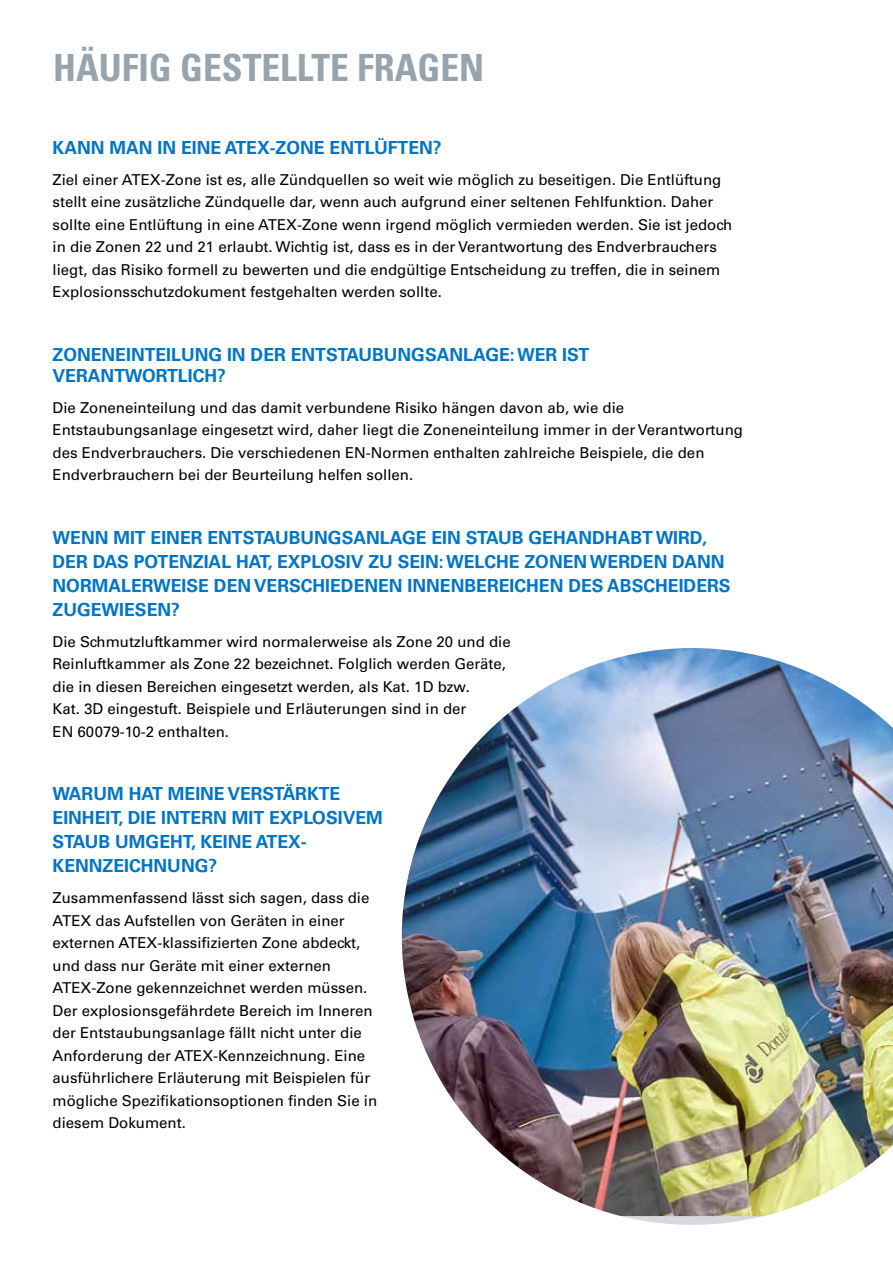
<style>
.page{position:relative;width:893px;height:1263px;background:#fff}
.page>*{position:absolute;margin:0;border:0;box-sizing:border-box;transform-origin:0 0}
.t1{font:700 condensed 37.5px "Univers LT Std";color:#97a4ae}
.t2{font:700 18px/24px "Univers LT Pro 65";color:#0075c8}
.t3{font:15px/22.5px "Univers LT Std";color:#000}
</style>
<div class="page">
<img style="left:402px;top:648px;width:491px;height:568px">
<p class="t1" style="left:53px;top:45px;width:433px">HÄUFIG GESTELLTE FRAGEN</p>
<p class="t2" style="left:53px;top:135px;width:391px">KANN MAN IN EINE ATEX-ZONE ENTLÜFTEN?</p>
<p class="t3" style="left:53px;top:168px;width:681px">Ziel einer ATEX-Zone ist es, alle Zündquellen so weit wie möglich zu beseitigen. Die Entlüftung stellt eine zusätzliche Zündquelle dar, wenn auch aufgrund einer seltenen Fehlfunktion. Daher sollte eine Entlüftung in eine ATEX-Zone wenn irgend möglich vermieden werden. Sie ist jedoch in die Zonen 22 und 21 erlaubt. Wichtig ist, dass es in der Verantwortung des Endverbrauchers liegt, das Risiko formell zu bewerten und die endgültige Entscheidung zu treffen, die in seinem Explosionsschutzdokument festgehalten werden sollte.</p>
<p class="t2" style="left:53px;top:344px;width:538px;line-height:21px">ZONENEINTEILUNG IN DER ENTSTAUBUNGSANLAGE: WER IST<br>VERANTWORTLICH?</p>
<p class="t3" style="left:53px;top:396px;width:692px">Die Zoneneinteilung und das damit verbundene Risiko hängen davon ab, wie die Entstaubungsanlage eingesetzt wird, daher liegt die Zoneneinteilung immer in der Verantwortung des Endverbrauchers. Die verschiedenen EN-Normen enthalten zahlreiche Beispiele, die den Endverbrauchern bei der Beurteilung helfen sollen.</p>
<p class="t2" style="left:53px;top:525px;width:679px">WENN MIT EINER ENTSTAUBUNGSANLAGE EIN STAUB GEHANDHABT WIRD, DER DAS POTENZIAL HAT, EXPLOSIV ZU SEIN: WELCHE ZONEN WERDEN DANN NORMALERWEISE DEN VERSCHIEDENEN INNENBEREICHEN DES ABSCHEIDERS ZUGEWIESEN?</p>
<p class="t3" style="left:53px;top:630px;width:460px">Die Schmutzluftkammer wird normalerweise als Zone 20 und die Reinluftkammer als Zone 22 bezeichnet. Folglich werden Geräte, die in diesen Bereichen eingesetzt werden, als Kat. 1D bzw.<br>Kat. 3D eingestuft. Beispiele und Erläuterungen sind in der<br>EN 60079-10-2 enthalten.</p>
<p class="t2" style="left:53px;top:782px;width:332px">WARUM HAT MEINE VERSTÄRKTE<br>EINHEIT, DIE INTERN MIT EXPLOSIVEM<br>STAUB UMGEHT, KEINE ATEX-<br>KENNZEICHNUNG?</p>
<p class="t3" style="left:53px;top:887px;width:326px">Zusammenfassend lässt sich sagen, dass die ATEX das Aufstellen von Geräten in einer externen ATEX-klassifizierten Zone abdeckt, und dass nur Geräte mit einer externen ATEX-Zone gekennzeichnet werden müssen.<br>Der explosionsgefährdete Bereich im Inneren der Entstaubungsanlage fällt nicht unter die Anforderung der ATEX-Kennzeichnung. Eine ausführlichere Erläuterung mit Beispielen für mögliche Spezifikationsoptionen finden Sie in diesem Dokument.</p>
</div>
